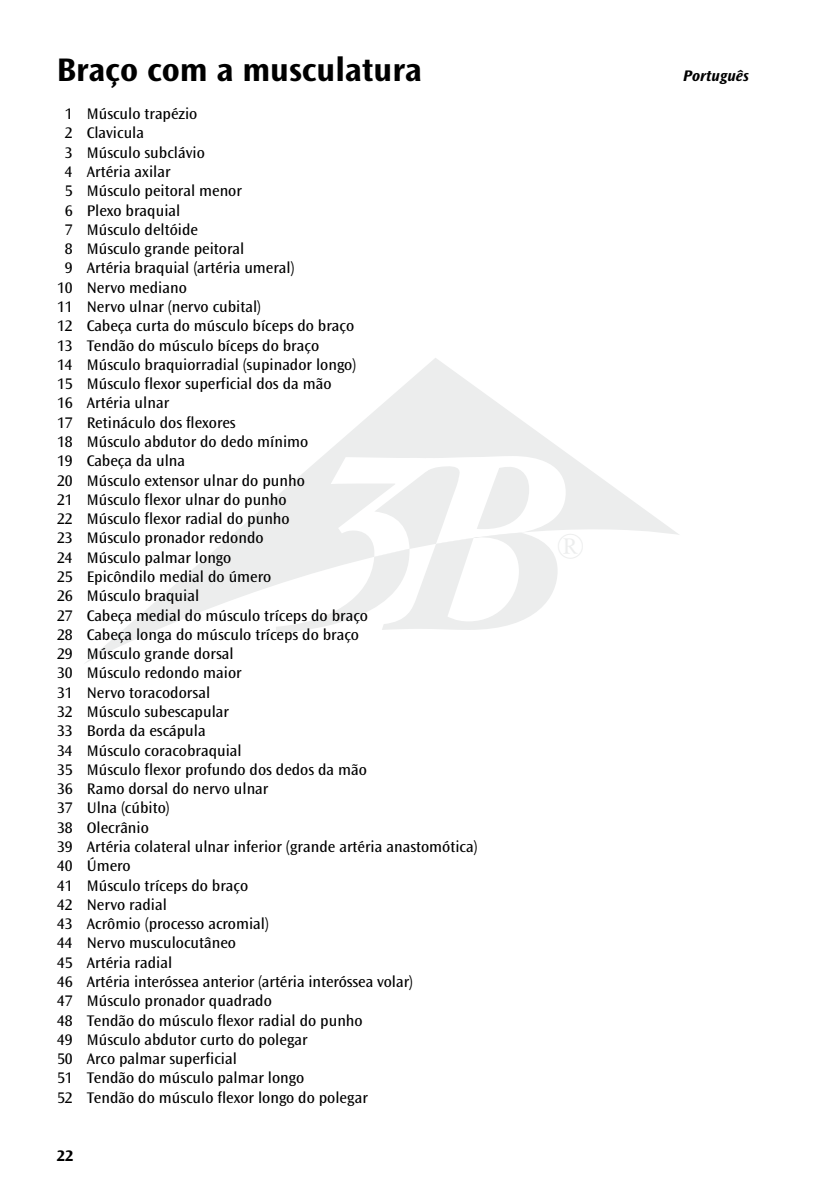
<style>
.page{position:relative;width:836px;height:1191px;background:#fff}
.page>*{position:absolute;margin:0;border:0;box-sizing:border-box;transform-origin:0 0}
.t1{font:700 34px "Ocean Sans Std";color:#000}
.t2{font:16px "Ocean Sans";color:#000}
.t3{font:italic 700 16px "Ocean Sans Std";color:#000}
.t4{font:700 16px "Ocean Sans Std";color:#000}
</style>
<div class="page">
<svg style="left:85px;top:358px;width:594px;height:305px"></svg>
<svg style="left:276px;top:456px;width:289px;height:177px"></svg>
<h1 class="t1" style="left:57px;top:50px;width:366px">Braço com a musculatura</h1>
<p class="t2" style="left:65px;top:105px;width:134px">1 Músculo trapézio</p>
<p class="t2" style="left:65px;top:124px;width:81px">2 Clavicula</p>
<p class="t2" style="left:65px;top:144px;width:141px">3 Músculo subclávio</p>
<p class="t2" style="left:65px;top:163px;width:107px">4 Artéria axilar</p>
<p class="t2" style="left:65px;top:182px;width:178px">5 Músculo peitoral menor</p>
<p class="t2" style="left:65px;top:201px;width:117px">6 Plexo braquial</p>
<p class="t2" style="left:65px;top:221px;width:134px">7 Músculo deltóide</p>
<p class="t2" style="left:65px;top:240px;width:181px">8 Músculo grande peitoral</p>
<p class="t2" style="left:65px;top:259px;width:231px">9 Artéria braquial (artéria umeral)</p>
<p class="t2" style="left:57px;top:278px;width:131px">10 Nervo mediano</p>
<p class="t2" style="left:57px;top:298px;width:205px">11 Nervo ulnar (nervo cubital)</p>
<p class="t2" style="left:57px;top:317px;width:298px">12 Cabeça curta do músculo bíceps do braço</p>
<p class="t2" style="left:57px;top:336px;width:263px">13 Tendão do músculo bíceps do braço</p>
<p class="t2" style="left:57px;top:356px;width:300px">14 Músculo braquiorradial (supinador longo)</p>
<p class="t2" style="left:57px;top:375px;width:276px">15 Músculo flexor superficial dos da mão</p>
<p class="t2" style="left:57px;top:394px;width:114px">16 Artéria ulnar</p>
<p class="t2" style="left:57px;top:413px;width:180px">17 Retináculo dos flexores</p>
<p class="t2" style="left:57px;top:433px;width:253px">18 Músculo abdutor do dedo mínimo</p>
<p class="t2" style="left:57px;top:452px;width:129px">19 Cabeça da ulna</p>
<p class="t2" style="left:57px;top:471px;width:249px">20 Músculo extensor ulnar do punho</p>
<p class="t2" style="left:57px;top:491px;width:231px">21 Músculo flexor ulnar do punho</p>
<p class="t2" style="left:57px;top:510px;width:234px">22 Músculo flexor radial do punho</p>
<p class="t2" style="left:57px;top:529px;width:208px">23 Músculo pronador redondo</p>
<p class="t2" style="left:57px;top:548px;width:176px">24 Músculo palmar longo</p>
<p class="t2" style="left:57px;top:568px;width:216px">25 Epicôndilo medial do úmero</p>
<p class="t2" style="left:57px;top:587px;width:144px">26 Músculo braquial</p>
<p class="t2" style="left:57px;top:606px;width:312px">27 Cabeça medial do músculo tríceps do braço</p>
<p class="t2" style="left:57px;top:626px;width:303px">28 Cabeça longa do músculo tríceps do braço</p>
<p class="t2" style="left:57px;top:645px;width:178px">29 Músculo grande dorsal</p>
<p class="t2" style="left:57px;top:664px;width:186px">30 Músculo redondo maior</p>
<p class="t2" style="left:57px;top:683px;width:155px">31 Nervo toracodorsal</p>
<p class="t2" style="left:57px;top:703px;width:173px">32 Músculo subescapular</p>
<p class="t2" style="left:57px;top:722px;width:150px">33 Borda da escápula</p>
<p class="t2" style="left:57px;top:741px;width:186px">34 Músculo coracobraquial</p>
<p class="t2" style="left:57px;top:760px;width:311px">35 Músculo flexor profundo dos dedos da mão</p>
<p class="t2" style="left:57px;top:780px;width:213px">36 Ramo dorsal do nervo ulnar</p>
<p class="t2" style="left:57px;top:799px;width:114px">37 Ulna (cúbito)</p>
<p class="t2" style="left:57px;top:818px;width:93px">38 Olecrânio</p>
<p class="t2" style="left:57px;top:838px;width:422px">39 Artéria colateral ulnar inferior (grande artéria anastomótica)</p>
<p class="t2" style="left:57px;top:857px;width:75px">40 Úmero</p>
<p class="t2" style="left:57px;top:876px;width:192px">41 Músculo tríceps do braço</p>
<p class="t2" style="left:57px;top:895px;width:111px">42 Nervo radial</p>
<p class="t2" style="left:57px;top:915px;width:213px">43 Acrômio (processo acromial)</p>
<p class="t2" style="left:57px;top:934px;width:180px">44 Nervo musculocutâneo</p>
<p class="t2" style="left:57px;top:953px;width:117px">45 Artéria radial</p>
<p class="t2" style="left:57px;top:973px;width:357px">46 Artéria interóssea anterior (artéria interóssea volar)</p>
<p class="t2" style="left:57px;top:992px;width:216px">47 Músculo pronador quadrado</p>
<p class="t2" style="left:57px;top:1011px;width:307px">48 Tendão do músculo flexor radial do punho</p>
<p class="t2" style="left:57px;top:1030px;width:252px">49 Músculo abdutor curto do polegar</p>
<p class="t2" style="left:57px;top:1050px;width:181px">50 Arco palmar superficial</p>
<p class="t2" style="left:57px;top:1069px;width:248px">51 Tendão do músculo palmar longo</p>
<p class="t2" style="left:57px;top:1088px;width:312px">52 Tendão do músculo flexor longo do polegar</p>
<p class="t4" style="left:57px;top:1146px;width:18px">22</p>
<p class="t3" style="left:682px;top:66px;width:67px">Português</p>
</div>
